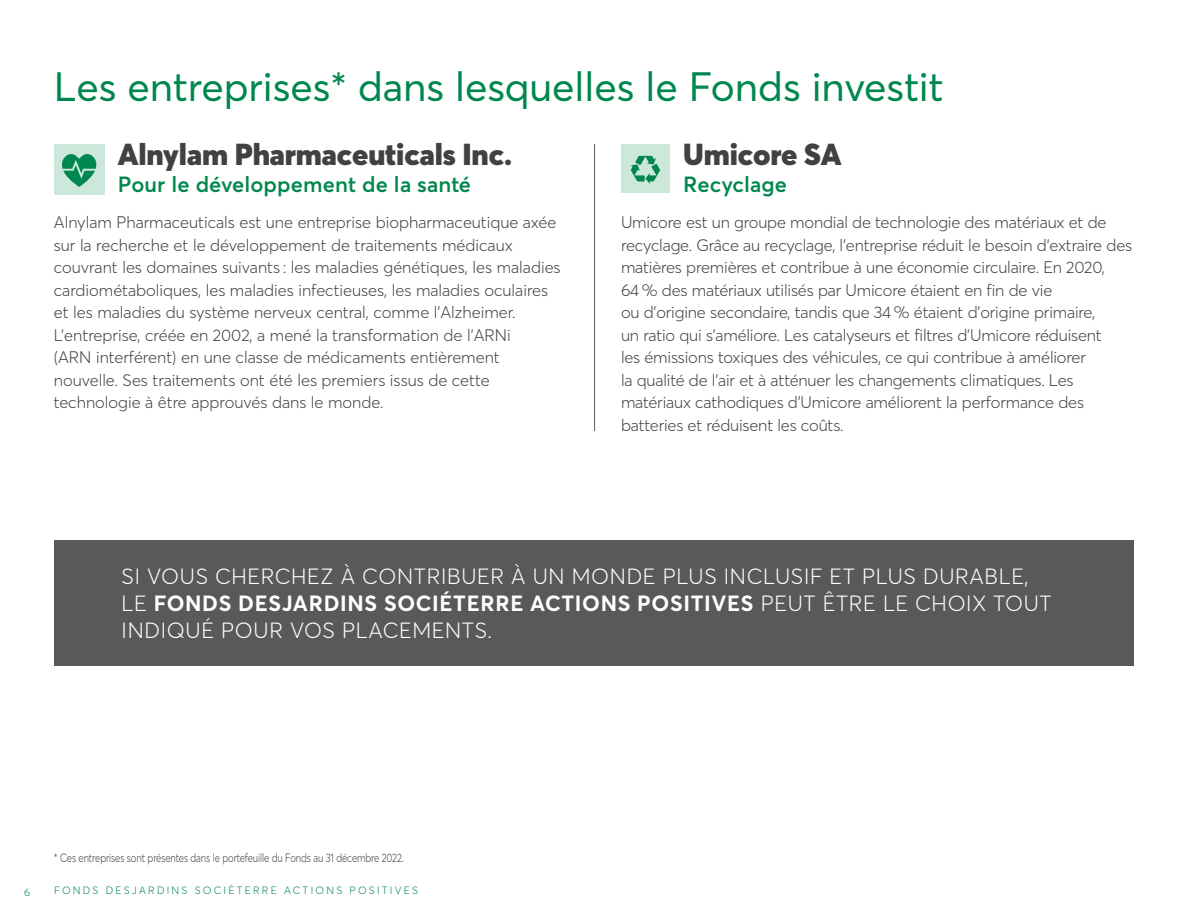
<style>
.page{position:relative;width:1188px;height:918px;background:#fff}
.page>*{position:absolute;margin:0;border:0;box-sizing:border-box;transform-origin:0 0}
.t1{font:40.5px "Desjardins Sans";color:#00874e}
.t2{font:900 30px "Desjardins Sans";letter-spacing:-.005em;color:#414042}
.t3{font:300 21.75px/27px "Desjardins Sans";letter-spacing:.03em;color:#fff}
.t4{font:600 21.75px "Desjardins Sans";letter-spacing:.005em;color:#00874e}
.t5{font:300 16.5px/22.5px "Desjardins Sans";letter-spacing:-.01em;color:#414042}
.t6{font:300 12px "Desjardins Sans";letter-spacing:-.01em;color:#414042;scale:.8 1}
.t7{font:300 10.5px "Desjardins Sans";letter-spacing:.21em;color:#00874e}
.s1{font-weight:700}
</style>
<div class="page">
<div style="left:54px;top:540px;width:1080px;height:126px;background:#58595b"></div>
<hr style="left:594px;top:144px;width:1px;height:287px;background:#58595b">
<div style="left:621px;top:144px;width:49px;height:49px;background:#cce8db"></div>
<svg style="left:631px;top:156px;width:29px;height:28px"></svg>
<div style="left:54px;top:144px;width:50px;height:50px;background:#cce8db"></div>
<svg style="left:62px;top:154px;width:35px;height:33px"></svg>
<h3 class="t1" style="left:54px;top:62px;width:891px">Les entreprises* dans lesquelles le Fonds investit</h3>
<h4 class="t2" style="left:118px;top:136px;width:396px">Alnylam Pharmaceuticals Inc.</h4>
<h4 class="t4" style="left:118px;top:171px;width:355px">Pour le développement de la santé</h4>
<p class="t5" style="left:54px;top:211px;width:508px">Alnylam Pharmaceuticals est une entreprise biopharmaceutique axée sur la recherche et le développement de traitements médicaux couvrant les domaines suivants : les maladies génétiques, les maladies cardiométaboliques, les maladies infectieuses, les maladies oculaires et les maladies du système nerveux central, comme l’Alzheimer.<br>L’entreprise, créée en 2002, a mené la transformation de l’ARNi<br>(ARN interférent) en une classe de médicaments entièrement nouvelle. Ses traitements ont été les premiers issus de cette technologie à être approuvés dans le monde.</p>
<h4 class="t2" style="left:683px;top:136px;width:160px">Umicore SA</h4>
<h4 class="t4" style="left:683px;top:171px;width:105px">Recyclage</h4>
<p class="t5" style="left:621px;top:211px;width:513px">Umicore est un groupe mondial de technologie des matériaux et de recyclage. Grâce au recyclage, l’entreprise réduit le besoin d’extraire des matières premières et contribue à une économie circulaire. En 2020,<br>64 % des matériaux utilisés par Umicore étaient en fin de vie<br>ou d’origine secondaire, tandis que 34 % étaient d’origine primaire,<br>un ratio qui s’améliore. Les catalyseurs et filtres d’Umicore réduisent<br>les émissions toxiques des véhicules, ce qui contribue à améliorer<br>la qualité de l’air et à atténuer les changements climatiques. Les matériaux cathodiques d’Umicore améliorent la performance des batteries et réduisent les coûts.</p>
<p class="t3" style="left:122px;top:562px;width:932px">SI VOUS CHERCHEZ À CONTRIBUER À UN MONDE PLUS INCLUSIF ET PLUS DURABLE,<br>LE <span class="s1">FONDS DESJARDINS SOCIÉTERRE ACTIONS POSITIVES</span> PEUT ÊTRE LE CHOIX TOUT<br>INDIQUÉ POUR VOS PLACEMENTS.</p>
<p class="t6" style="left:54px;top:850px;width:439px">* Ces entreprises sont présentes dans le portefeuille du Fonds au 31 décembre 2022.</p>
<p class="t7" style="left:24px;top:886px;width:7px">6</p>
<p class="t7" style="left:54px;top:884px;width:366px">FONDS DESJARDINS SOCIÉTERRE ACTIONS POSITIVES</p>
</div>
